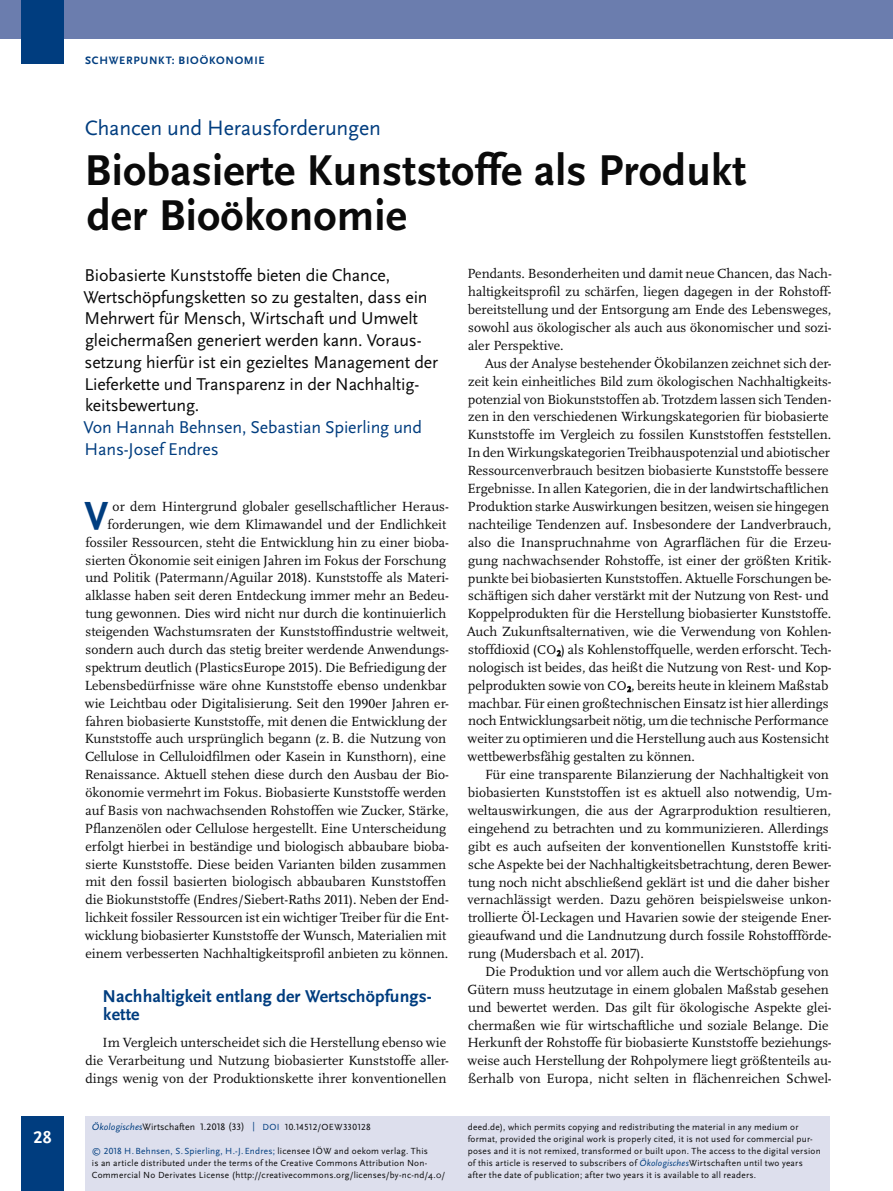
<style>
.page{position:relative;width:893px;height:1191px;background:#fff}
.page>*{position:absolute;margin:0;border:0;box-sizing:border-box;transform-origin:0 0}
.t1{font:700 45px/45px "Scala Sans Pro";letter-spacing:.005em;color:#0a0a0a}
.t2{font:700 40.95px "Scala Sans Pro";color:#003d7f}
.t3{font:21.75px "Scala Sans Pro";letter-spacing:-.01em;color:#003d7f}
.t4{font:17.85px/21.8px "Scala Sans Pro";letter-spacing:-.01em;color:#0a0a0a}
.t5{font:17.85px/21.8px "Scala Sans Pro";letter-spacing:-.01em;color:#003d7f}
.t6{font:700 17.85px/17.9px "Scala Sans Pro";letter-spacing:.005em;color:#003d7f}
.t7{font:700 17.85px "Scala Sans Pro";color:#fff}
.t8{font:13.8px/17.9px "Scala Pro";color:#0a0a0a}
.t9{font:700 11.25px "Scala Sans Pro";letter-spacing:.065em;color:#003d7f}
.t10{font:10.05px "Scala Sans Pro";letter-spacing:.035em;color:#0a0a0a}
.t11{font:9.75px "Scala Sans Pro";letter-spacing:.01em;color:#0a0a0a}
.t12{font:9.3px/12px "Scala Sans Pro";letter-spacing:.025em;color:#0a0a0a}
.s1{font-size:13.2px}
.s2{font-style:italic;color:#003d7f}
.s3{color:#003d7f}
.s4{font-size:9.3px;color:#003d7f}
.s5{font-size:9.3px}
</style>
<div class="page">
<svg style="left:557px;top:650px;width:4px;height:6px"></svg>
<svg style="left:627px;top:686px;width:4px;height:6px"></svg>
<div style="left:0;top:0;width:893px;height:38px;background:#6b7dae"></div>
<div style="left:21px;top:1116px;width:43px;height:74px;background:#003d7f"></div>
<div style="left:21px;top:0;width:43px;height:64px;background:#003d7f"></div>
<div style="left:85px;top:1116px;width:744px;height:74px;background:#dddfed"></div>
<p class="t7" style="left:33px;top:1130px;width:20px">28</p>
<p class="t9" style="left:85px;top:56px;width:181px">SCHWERPUNKT: BIOÖKONOMIE</p>
<h3 class="t3" style="left:85px;top:120px;width:298px">Chancen und Herausforderungen</h3>
<h1 class="t1" style="left:85px;top:151px;width:663px">Biobasierte Kunststoffe als Produkt der Bioökonomie</h1>
<p class="t4" style="left:84px;top:266px;width:356px">Biobasierte Kunststoffe bieten die Chance, Wertschöpfungsketten so zu gestalten, dass ein Mehrwert für Mensch, Wirtschaft und Umwelt gleichermaßen generiert werden kann. Voraus&shy;setzung hierfür ist ein gezieltes Management der Lieferkette und Transparenz in der Nachhaltig&shy;keitsbewertung.</p>
<p class="t5" style="left:84px;top:418px;width:340px">Von Hannah Behnsen, Sebastian Spierling und<br>Hans-Josef Endres</p>
<p class="t8" style="left:467px;top:266px;width:366px;text-align:justify">Pendants. Besonderheiten und damit neue Chancen, das Nach&shy;haltigkeitsprofil zu schärfen, liegen dagegen in der Rohstoff&shy;bereitstellung und der Entsorgung am Ende des Lebensweges, sowohl aus ökologischer als auch aus ökonomischer und sozi&shy;aler Perspektive.</p>
<p class="t8" style="left:467px;top:355px;width:366px;text-indent:18px">Aus der Analyse bestehender Ökobilanzen zeichnet sich der&shy;zeit kein einheitliches Bild zum ökologischen Nachhaltigkeits&shy;potenzial von Biokunststoffen ab. Trotzdem lassen sich Tenden&shy;zen in den verschiedenen Wirkungskategorien für biobasierte Kunststoffe im Vergleich zu fossilen Kunststoffen feststellen.<br>In den Wirkungskategorien Treibhauspotenzial und abiotischer Ressourcenverbrauch besitzen biobasierte Kunststoffe bessere Ergebnisse. In allen Kategorien, die in der landwirtschaftlichen Produktion starke Auswirkungen besitzen, weisen sie hingegen nachteilige Tendenzen auf. Insbesondere der Landverbrauch, also die Inanspruchnahme von Agrarflächen für die Erzeu&shy;gung nachwachsender Rohstoffe, ist einer der größten Kritik&shy;punkte bei biobasierten Kunststoffen. Aktuelle Forschungen be&shy;schäftigen sich daher verstärkt mit der Nutzung von Rest- und Koppelprodukten für die Herstellung biobasierter Kunststoffe.<br>Auch Zukunftsalternativen, wie die Verwendung von Kohlen&shy;stoffdioxid (<span class="s1">CO</span><sub>2</sub>) als Kohlenstoffquelle, werden erforscht. Tech&shy;nologisch ist beides, das heißt die Nutzung von Rest- und Kop&shy;pelprodukten sowie von <span class="s1">CO</span><sub>2</sub>, bereits heute in kleinem Maßstab machbar. Für einen großtechnischen Einsatz ist hier allerdings noch Entwicklungsarbeit nötig, um die technische Performance weiter zu optimieren und die Herstellung auch aus Kostensicht wettbewerbsfähig gestalten zu können.</p>
<p class="t8" style="left:468px;top:766px;width:366px;text-indent:18px">Für eine transparente Bilanzierung der Nachhaltigkeit von biobasierten Kunststoffen ist es aktuell also notwendig, Um&shy;weltauswirkungen, die aus der Agrarproduktion resultieren, eingehend zu betrachten und zu kommunizieren. Allerdings gibt es auch aufseiten der konventionellen Kunststoffe kriti&shy;sche Aspekte bei der Nachhaltigkeitsbetrachtung, deren Bewer&shy;tung noch nicht abschließend geklärt ist und die daher bisher vernachlässigt werden. Dazu gehören beispielsweise unkon&shy;trollierte Öl-Leckagen und Havarien sowie der steigende Ener&shy;gieaufwand und die Landnutzung durch fossile Rohstoffförde&shy;rung (Mudersbach et al. 2017).</p>
<p class="t8" style="left:467px;top:963px;width:366px;text-indent:18px">Die Produktion und vor allem auch die Wertschöpfung von Gütern muss heutzutage in einem globalen Maßstab gesehen und bewertet werden. Das gilt für ökologische Aspekte glei&shy;chermaßen wie für wirtschaftliche und soziale Belange. Die Herkunft der Rohstoffe für biobasierte Kunststoffe beziehungs&shy;weise auch Herstellung der Rohpolymere liegt größtenteils au&shy;ßerhalb von Europa, nicht selten in flächenreichen Schwel-</p>
<p class="t8" style="left:85px;top:498px;width:366px;text-align:right">or dem Hintergrund globaler gesellschaftlicher Heraus&shy;forderungen, wie dem Klimawandel und der Endlichkeit fossiler Ressourcen, steht die Entwicklung hin zu einer bioba&shy;sierten Ökonomie seit einigen Jahren im Fokus der Forschung und Politik (Patermann/Aguilar 2018). Kunststoffe als Materi&shy;alklasse haben seit deren Entdeckung immer mehr an Bedeu&shy;tung gewonnen. Dies wird nicht nur durch die kontinuierlich steigenden Wachstumsraten der Kunststoffindustrie weltweit, sondern auch durch das stetig breiter werdende Anwendungs&shy;spektrum deutlich (PlasticsEurope 2015). Die Befriedigung der Lebensbedürfnisse wäre ohne Kunststoffe ebenso undenkbar wie Leichtbau oder Digitalisierung. Seit den 1990er Jahren er&shy;fahren biobasierte Kunststoffe, mit denen die Entwicklung der Kunststoffe auch ursprünglich begann (z. B. die Nutzung von Cellulose in Celluloidfilmen oder Kasein in Kunsthorn), eine Renaissance. Aktuell stehen diese durch den Ausbau der Bio&shy;ökonomie vermehrt im Fokus. Biobasierte Kunststoffe werden auf Basis von nachwachsenden Rohstoffen wie Zucker, Stärke, Pflanzenölen oder Cellulose hergestellt. Eine Unterscheidung erfolgt hierbei in beständige und biologisch abbaubare bioba&shy;sierte Kunststoffe. Diese beiden Varianten bilden zusammen mit den fossil basierten biologisch abbaubaren Kunststoffen die Biokunststoffe (Endres/Siebert-Raths 2011). Neben der End&shy;lichkeit fossiler Ressourcen ist ein wichtiger Treiber für die Ent&shy;wicklung biobasierter Kunststoffe der Wunsch, Materialien mit einem verbesserten Nachhaltigkeitsprofil anbieten zu können.</p>
<p class="t6" style="left:103px;top:988px;width:331px">Nachhaltigkeit entlang der Wertschöpfungs&shy;kette</p>
<p class="t8" style="left:86px;top:1035px;width:365px;text-indent:17px">Im Vergleich unterscheidet sich die Herstellung ebenso wie die Verarbeitung und Nutzung biobasierter Kunststoffe aller&shy;dings wenig von der Produktionskette ihrer konventionellen</p>
<h2 class="t2" style="left:85px;top:499px;width:25px">V</h2>
<p class="t11" style="left:92px;top:1123px;width:280px"><span class="s2">Ökologisches</span>Wirtschaften 1.2018 (33) <span class="s3">|</span> <span class="s4">DOI</span> <span class="s5">10.14512/OEW330128</span></p>
<p class="t12" style="left:92px;top:1145px;width:355px"><span class="s3">© 2018 H. Behnsen, S. Spierling, H.-J. Endres;</span> licensee IÖW and oekom verlag. This<br>is an article distributed under the terms of the Creative Commons Attribution Non-<br>Commercial No Derivates License (http://creativecommons.org/licenses/by-nc-nd/4.0/</p>
<p class="t12" style="left:468px;top:1121px;width:354px">deed.de), which permits copying and redistributing the material in any medium or format, provided the original work is properly cited, it is not used for commercial pur&shy;poses and it is not remixed, transformed or built upon. The access to the digital version of this article is reserved to subscribers of <span class="s2">Ökologisches</span>Wirtschaften until two years after the date of publication; after two years it is available to all readers.</p>
<p class="t10" style="left:713px;top:1135px;width:118px"><span class="s3">DOI</span> 10.14512/OEW330128</p>
</div>
